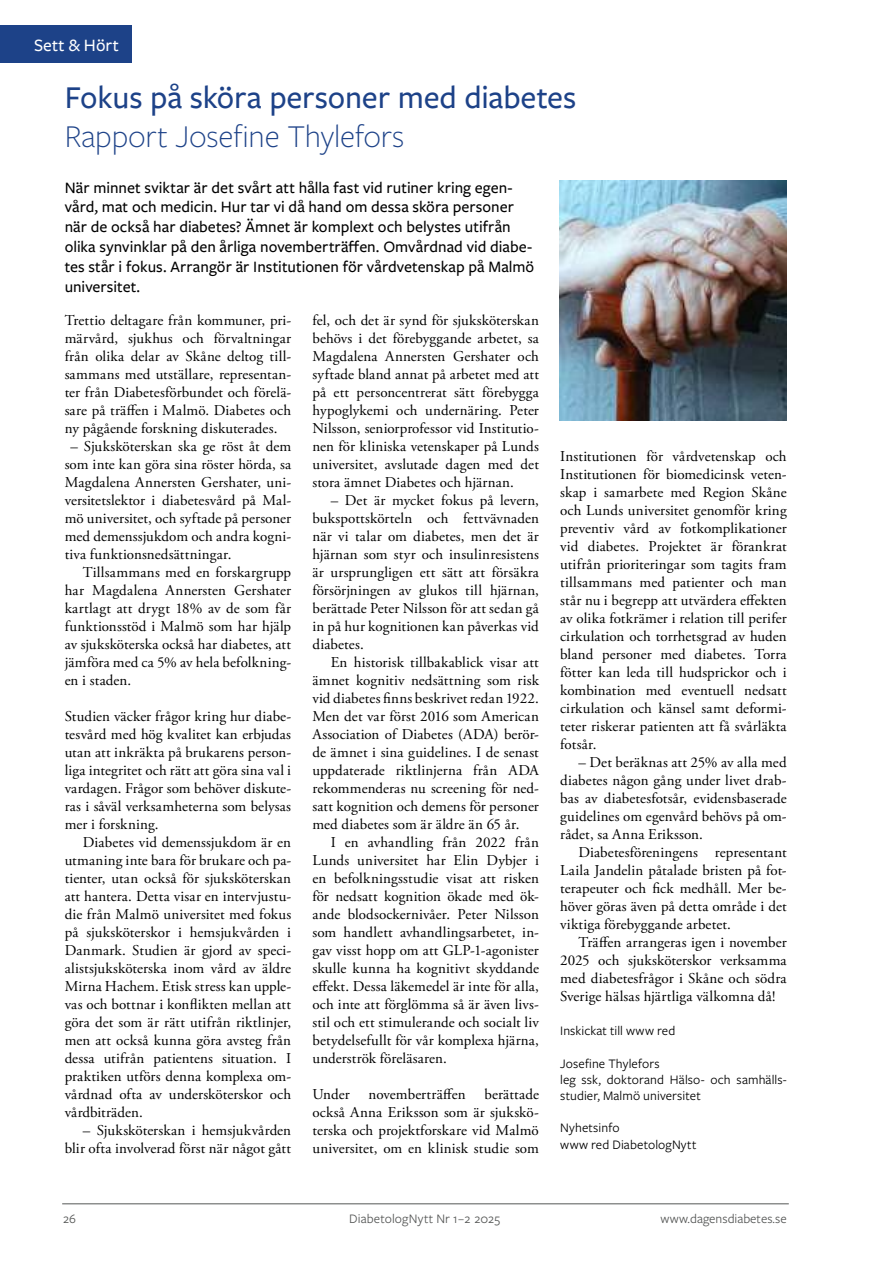
<style>
.page{position:relative;width:893px;height:1263px;background:#fff}
.page>*{position:absolute;margin:0;border:0;box-sizing:border-box;transform-origin:0 0}
.t1{font:500 33px "Freight Sans Pro";letter-spacing:-.005em;color:#1d4288}
.t2{font:300 33px "Freight Sans Pro";letter-spacing:-.005em;color:#1d4288}
.t3{font:500 18px "Freight Sans Pro";letter-spacing:.005em;color:#fff}
.t4{font:500 16.5px/19.8px "Freight Sans Pro";letter-spacing:.005em;color:#000}
.t5{font:15px/18px "Adobe Garamond Pro";letter-spacing:.01em;color:#000;text-align:justify}
.t6{font:13.5px/16.2px "Freight Sans Pro";letter-spacing:.01em;color:#000}
.t7{font:13.5px "Freight Sans Pro";letter-spacing:.005em;color:#555756}
</style>
<div class="page">
<hr style="left:62px;top:1203px;width:727px;height:1px;background:#555756">
<div style="left:0;top:26px;width:132px;height:37px;background:#1d4288"></div>
<img style="left:560px;top:180px;width:227px;height:241px">
<p class="t3" style="left:34px;top:33px;width:86px">Sett &amp; Hört</p>
<h1 class="t1" style="left:65px;top:75px;width:513px">Fokus på sköra personer med diabetes</h1>
<h1 class="t2" style="left:65px;top:115px;width:341px">Rapport Josefine Thylefors</h1>
<p class="t4" style="left:65px;top:177px;width:471px">När minnet sviktar är det svårt att hålla fast vid rutiner kring egen&shy;vård, mat och medicin. Hur tar vi då hand om dessa sköra personer när de också har diabetes? Ämnet är komplext och belystes utifrån olika synvinklar på den årliga novemberträffen. Omvårdnad vid diabe&shy;tes står i fokus. Arrangör är Institutionen för vårdvetenskap på Malmö universitet.</p>
<p class="t5" style="left:65px;top:311px;width:228px">Trettio deltagare från kommuner, pri&shy;märvård, sjukhus och förvaltningar från olika delar av Skåne deltog till&shy;sammans med utställare, representan&shy;ter från Diabetesförbundet och förelä&shy;sare på träffen i Malmö. Diabetes och ny pågående forskning diskuterades.</p>
<p class="t5" style="left:65px;top:437px;width:228px;text-indent:6px">– Sjuksköterskan ska ge röst åt dem som inte kan göra sina röster hörda, sa Magdalena Annersten Gershater, uni&shy;versitetslektor i diabetesvård på Mal&shy;mö universitet, och syftade på personer med demenssjukdom och andra kogni&shy;tiva funktionsnedsättningar.</p>
<p class="t5" style="left:65px;top:563px;width:228px;text-indent:18px">Tillsammans med en forskargrupp har Magdalena Annersten Gershater kartlagt att drygt 18% av de som får funktionsstöd i Malmö som har hjälp av sjuksköterska också har diabetes, att jämföra med ca 5% av hela befolkning&shy;en i staden.</p>
<p class="t5" style="left:65px;top:707px;width:228px">Studien väcker frågor kring hur diabe&shy;tesvård med hög kvalitet kan erbjudas utan att inkräkta på brukarens person&shy;liga integritet och rätt att göra sina val i vardagen. Frågor som behöver diskute&shy;ras i såväl verksamheterna som belysas mer i forskning.</p>
<p class="t5" style="left:65px;top:833px;width:228px;text-indent:18px">Diabetes vid demenssjukdom är en utmaning inte bara för brukare och pa&shy;tienter, utan också för sjuksköterskan att hantera. Detta visar en intervjustu&shy;die från Malmö universitet med fokus på sjuksköterskor i hemsjukvården i Danmark. Studien är gjord av speci&shy;alistsjuksköterska inom vård av äldre Mirna Hachem. Etisk stress kan upple&shy;vas och bottnar i konflikten mellan att göra det som är rätt utifrån riktlinjer, men att också kunna göra avsteg från dessa utifrån patientens situation. I praktiken utförs denna komplexa om&shy;vårdnad ofta av undersköterskor och vårdbiträden.</p>
<p class="t5" style="left:65px;top:1121px;width:228px;text-align:right">– Sjuksköterskan i hemsjukvården blir ofta involverad först när något gått</p>
<p class="t5" style="left:312px;top:311px;width:228px">fel, och det är synd för sjuksköterskan behövs i det förebyggande arbetet, sa Magdalena Annersten Gershater och syftade bland annat på arbetet med att på ett personcentrerat sätt förebygga hypoglykemi och undernäring. Peter Nilsson, seniorprofessor vid Institutio&shy;nen för kliniska vetenskaper på Lunds universitet, avslutade dagen med det stora ämnet Diabetes och hjärnan.</p>
<p class="t5" style="left:312px;top:491px;width:228px;text-indent:18px">– Det är mycket fokus på levern, bukspottskörteln och fettvävnaden när vi talar om diabetes, men det är hjärnan som styr och insulinresistens är ursprungligen ett sätt att försäkra försörjningen av glukos till hjärnan, berättade Peter Nilsson för att sedan gå in på hur kognitionen kan påverkas vid diabetes.</p>
<p class="t5" style="left:312px;top:653px;width:228px;text-indent:18px">En historisk tillbakablick visar att ämnet kognitiv nedsättning som risk vid diabetes finns beskrivet redan 1922.<br>Men det var först 2016 som American Association of Diabetes (ADA) berör&shy;de ämnet i sina guidelines. I de senast uppdaterade riktlinjerna från ADA rekommenderas nu screening för ned&shy;satt kognition och demens för personer med diabetes som är äldre än 65 år.</p>
<p class="t5" style="left:312px;top:833px;width:228px;text-indent:18px">I en avhandling från 2022 från Lunds universitet har Elin Dybjer i en befolkningsstudie visat att risken för nedsatt kognition ökade med ök&shy;ande blodsockernivåer. Peter Nilsson som handlett avhandlingsarbetet, in&shy;gav visst hopp om att GLP-1-agonister skulle kunna ha kognitivt skyddande effekt. Dessa läkemedel är inte för alla, och inte att förglömma så är även livs&shy;stil och ett stimulerande och socialt liv betydelsefullt för vår komplexa hjärna, underströk föreläsaren.</p>
<p class="t5" style="left:312px;top:1085px;width:39px">Under</p>
<p class="t5" style="left:369px;top:1085px;width:99px">novemberträffen</p>
<p class="t5" style="left:560px;top:448px;width:228px">Institutionen för vårdvetenskap och Institutionen för biomedicinsk veten&shy;skap i samarbete med Region Skåne och Lunds universitet genomför kring preventiv vård av fotkomplikationer vid diabetes. Projektet är förankrat utifrån prioriteringar som tagits fram tillsammans med patienter och man står nu i begrepp att utvärdera effekten av olika fotkrämer i relation till perifer cirkulation och torrhetsgrad av huden bland personer med diabetes. Torra fötter kan leda till hudsprickor och i kombination med eventuell nedsatt cirkulation och känsel samt deformi&shy;teter riskerar patienten att få svårläkta fotsår.</p>
<p class="t5" style="left:560px;top:754px;width:228px;text-indent:18px">– Det beräknas att 25% av alla med diabetes någon gång under livet drab&shy;bas av diabetesfotsår, evidensbaserade guidelines om egenvård behövs på om&shy;rådet, sa Anna Eriksson.</p>
<p class="t5" style="left:560px;top:844px;width:228px;text-indent:18px">Diabetesföreningens representant Laila Jandelin påtalade bristen på fot&shy;terapeuter och fick medhåll. Mer be&shy;höver göras även på detta område i det viktiga förebyggande arbetet.</p>
<p class="t5" style="left:560px;top:934px;width:228px;text-indent:18px">Träffen arrangeras igen i november 2025 och sjuksköterskor verksamma med diabetesfrågor i Skåne och södra Sverige hälsas hjärtliga välkomna då!</p>
<p class="t6" style="left:560px;top:1022px;width:117px">Inskickat till www red</p>
<p class="t6" style="left:560px;top:1054px;width:228px">Josefine Thylefors<br>leg ssk, doktorand Hälso- och samhälls&shy;studier, Malmö universitet</p>
<p class="t6" style="left:560px;top:1119px;width:138px">Nyhetsinfo<br>www red DiabetologNytt</p>
<p class="t5" style="left:312px;top:1085px;width:228px;text-indent:172px">berättade också Anna Eriksson som är sjukskö&shy;terska och projektforskare vid Malmö universitet, om en klinisk studie som</p>
<p class="t7" style="left:63px;top:1209px;width:14px">26</p>
<p class="t7" style="left:349px;top:1209px;width:152px">DiabetologNytt Nr 1–2 2025</p>
<p class="t7" style="left:661px;top:1209px;width:128px">www.dagensdiabetes.se</p>
</div>
